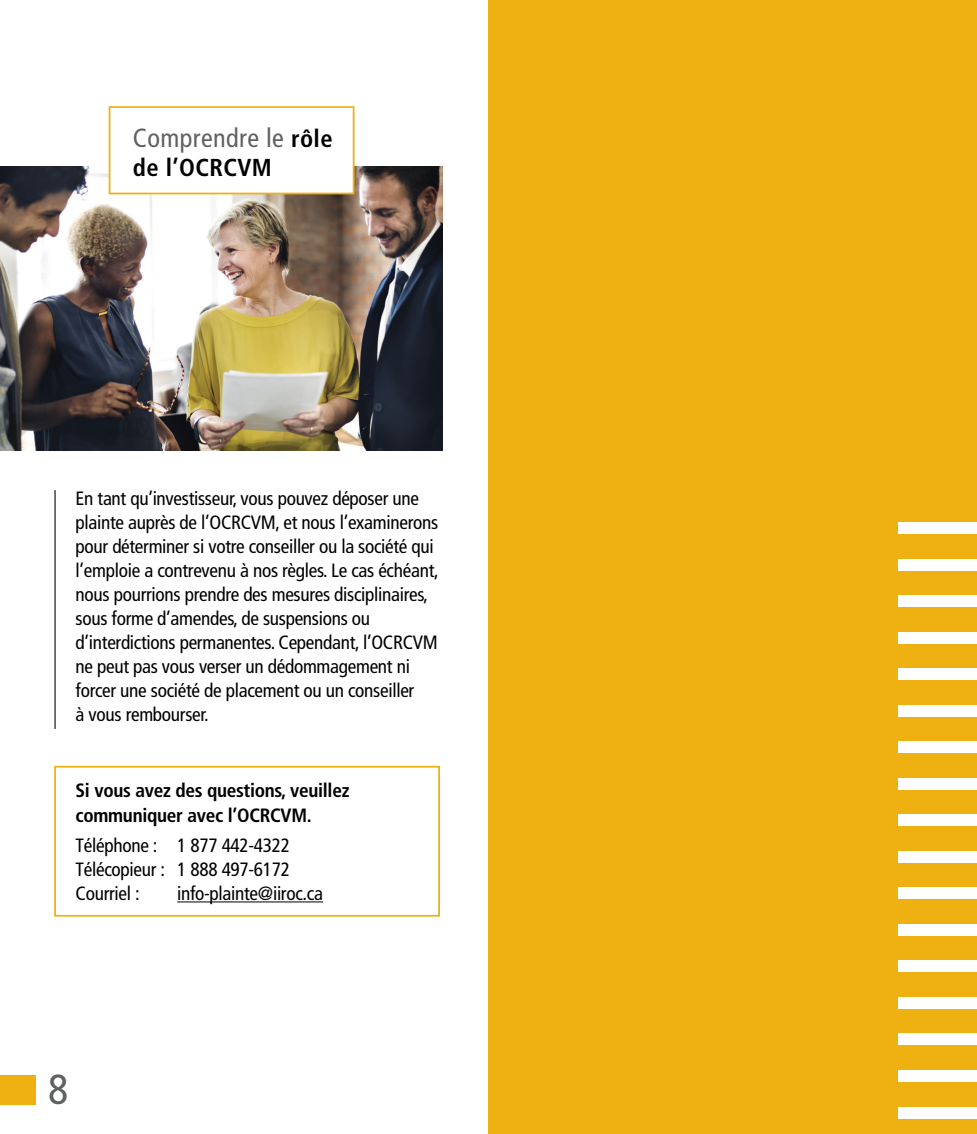
<style>
.page{position:relative;width:977px;height:1134px;background:#fff}
.page>*{position:absolute;margin:0;border:0;box-sizing:border-box;transform-origin:0 0}
.t1{font:condensed 42px "Frutiger";color:#5f6062}
.t2{font:condensed 26.25px "Frutiger";letter-spacing:.015em;color:#5f6062}
.t3{font:700 condensed 24.5px "Frutiger";letter-spacing:.015em;color:#000}
.t4{font:condensed 19.25px/24.2px "Frutiger";letter-spacing:-.015em;color:#000}
.t5{font:700 condensed 19.25px/24.2px "Frutiger";letter-spacing:-.015em;color:#000}
.s1{font-weight:700;font-size:24.5px;color:#000}
</style>
<div class="page">
<div style="left:0;top:1075px;width:35px;height:29px;background:#eeb111"></div>
<div style="left:54px;top:766px;width:386px;height:151px;background:#fff;border:2px solid #eeb111"></div>
<hr style="left:54px;top:490px;width:2px;height:239px;background:#5f6062">
<img style="left:0;top:166px;width:442px;height:285px">
<div style="left:109px;top:106px;width:245px;height:88px;background:#fff;border:2px solid #eeb111"></div>
<hr style="left:177px;top:901px;width:146px;height:1px;background:#000">
<div style="left:488px;top:0;width:488px;height:1134px;background:#eeb111"></div>
<div style="left:898px;top:522px;width:78px;height:12px;background:#fff"></div>
<div style="left:898px;top:559px;width:78px;height:11px;background:#fff"></div>
<div style="left:898px;top:595px;width:78px;height:12px;background:#fff"></div>
<div style="left:898px;top:632px;width:78px;height:11px;background:#fff"></div>
<div style="left:898px;top:668px;width:78px;height:12px;background:#fff"></div>
<div style="left:898px;top:705px;width:78px;height:11px;background:#fff"></div>
<div style="left:898px;top:741px;width:78px;height:12px;background:#fff"></div>
<div style="left:898px;top:778px;width:78px;height:11px;background:#fff"></div>
<div style="left:898px;top:815px;width:78px;height:11px;background:#fff"></div>
<div style="left:898px;top:851px;width:78px;height:12px;background:#fff"></div>
<div style="left:898px;top:888px;width:78px;height:11px;background:#fff"></div>
<div style="left:898px;top:924px;width:78px;height:12px;background:#fff"></div>
<div style="left:898px;top:961px;width:78px;height:11px;background:#fff"></div>
<div style="left:898px;top:997px;width:78px;height:12px;background:#fff"></div>
<div style="left:898px;top:1034px;width:78px;height:11px;background:#fff"></div>
<div style="left:898px;top:1070px;width:78px;height:12px;background:#fff"></div>
<div style="left:898px;top:1107px;width:78px;height:11px;background:#fff"></div>
<h2 class="t2" style="left:133px;top:122px;width:201px">Comprendre le <span class="s1">rôle</span></h2>
<p class="t3" style="left:133px;top:153px;width:140px">de l’OCRCVM</p>
<p class="t4" style="left:76px;top:486px;width:364px">En tant qu’investisseur, vous pouvez déposer une plainte auprès de l’OCRCVM, et nous l’examinerons pour déterminer si votre conseiller ou la société qui l’emploie a contrevenu à nos règles. Le cas échéant, nous pourrions prendre des mesures disciplinaires, sous forme d’amendes, de suspensions ou d’interdictions permanentes. Cependant, l’OCRCVM ne peut pas vous verser un dédommagement ni forcer une société de placement ou un conseiller<br>à vous rembourser.</p>
<p class="t5" style="left:76px;top:779px;width:275px">Si vous avez des questions, veuillez communiquer avec l’OCRCVM.</p>
<p class="t4" style="left:76px;top:833px;width:216px;text-align:justify">Téléphone : 1 877 442-4322<br>Télécopieur : 1 888 497-6172<br>Courriel :</p>
<p class="t4" style="left:177px;top:881px;width:147px">info-plainte@iiroc.ca</p>
<h1 class="t1" style="left:48px;top:1065px;width:22px">8</h1>
</div>
